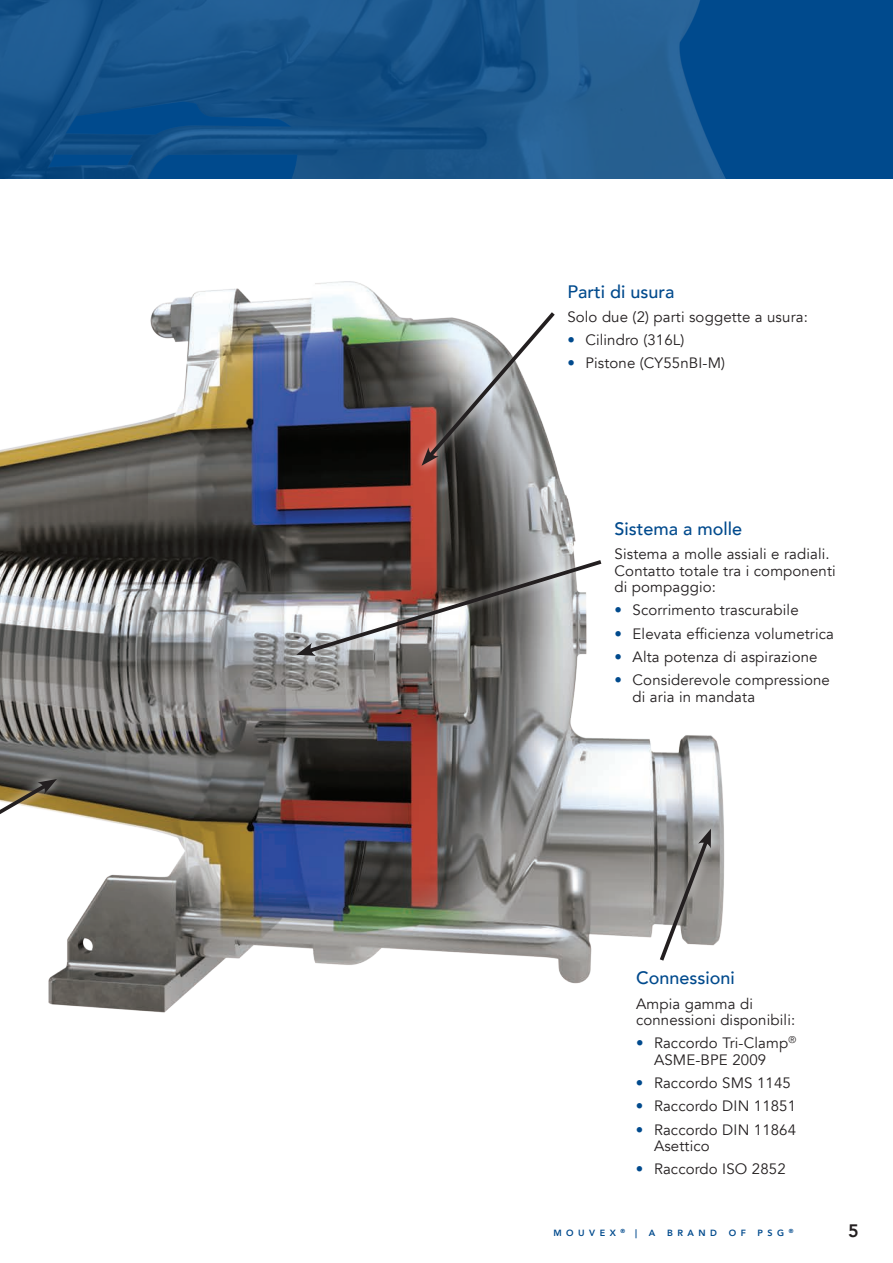
<style>
.page{position:relative;width:893px;height:1263px;background:#fff}
.page>*{position:absolute;margin:0;border:0;box-sizing:border-box;transform-origin:0 0}
.t1{font:500 18px "Avenir";color:#004a8d}
.t2{font:800 18px "Avenir";color:#231f20}
.t3{font:15px/16.5px "Avenir";letter-spacing:.01em;color:#231f20}
.t4{font:800 9px "Avenir";letter-spacing:.5em;color:#004a8d}
.s1{color:#004a8d}
</style>
<div class="page">
<img style="left:0;top:281px;width:725px;height:732px">
<img style="left:0;top:0;width:893px;height:179px">
<div style="left:0;top:770px;width:65px;height:205px;background:#fff;opacity:.75"></div>
<svg style="left:0;top:779px;width:57px;height:191px"></svg>
<div style="left:413px;top:304px;width:150px;height:170px;background:#fff;opacity:.75"></div>
<svg style="left:422px;top:308px;width:137px;height:158px"></svg>
<div style="left:288px;top:551px;width:322px;height:114px;background:#fff;opacity:.75"></div>
<svg style="left:296px;top:557px;width:309px;height:99px;background:#8f8887"></svg>
<div style="left:651px;top:821px;width:70px;height:148px;background:#fff;opacity:.75"></div>
<svg style="left:657px;top:829px;width:55px;height:136px"></svg>
<p class="t1" style="left:567px;top:276px;width:108px">Parti di usura</p>
<p class="t3" style="left:567px;top:309px;width:242px">Solo due (2) parti soggette a usura:</p>
<p class="t3" style="left:567px;top:332px;width:119px"><span class="s1">•</span> Cilindro (316L)</p>
<p class="t3" style="left:567px;top:355px;width:159px"><span class="s1">•</span> Pistone (CY55nBI-M)</p>
<p class="t1" style="left:615px;top:513px;width:129px">Sistema a molle</p>
<p class="t3" style="left:615px;top:546px;width:223px">Sistema a molle assiali e radiali.<br>Contatto totale tra i componenti di pompaggio:</p>
<p class="t3" style="left:615px;top:602px;width:186px"><span class="s1">•</span> Scorrimento trascurabile</p>
<p class="t3" style="left:615px;top:625px;width:221px"><span class="s1">•</span> Elevata efficienza volumetrica</p>
<p class="t3" style="left:615px;top:649px;width:204px"><span class="s1">•</span> Alta potenza di aspirazione</p>
<p class="t3" style="left:633px;top:672px;width:199px;text-indent:-18px"><span class="s1">•</span> Considerevole compressione di aria in mandata</p>
<p class="t1" style="left:636px;top:963px;width:100px">Connessioni</p>
<p class="t3" style="left:636px;top:995px;width:161px">Ampia gamma di connessioni disponibili:</p>
<p class="t3" style="left:654px;top:1035px;width:144px;text-indent:-18px"><span class="s1">•</span> Raccordo Tri-Clamp<sup>®<br></sup>ASME-BPE 2009</p>
<p class="t3" style="left:636px;top:1075px;width:156px"><span class="s1">•</span> Raccordo SMS 1145</p>
<p class="t3" style="left:636px;top:1098px;width:162px"><span class="s1">•</span> Raccordo DIN 11851</p>
<p class="t3" style="left:654px;top:1121px;width:144px;text-indent:-18px"><span class="s1">•</span> Raccordo DIN 11864<br>Asettico</p>
<p class="t3" style="left:636px;top:1161px;width:151px"><span class="s1">•</span> Raccordo ISO 2852</p>
<p class="t4" style="left:553px;top:1226px;width:85px">MOUVEX <sup>®</sup> |</p>
<p class="t4" style="left:649px;top:1226px;width:8px">A</p>
<p class="t4" style="left:667px;top:1226px;width:51px">BRAND</p>
<p class="t4" style="left:729px;top:1226px;width:19px">O F</p>
<p class="t4" style="left:757px;top:1226px;width:37px">PSG <sup>®</sup></p>
<p class="t2" style="left:848px;top:1217px;width:12px">5</p>
</div>
